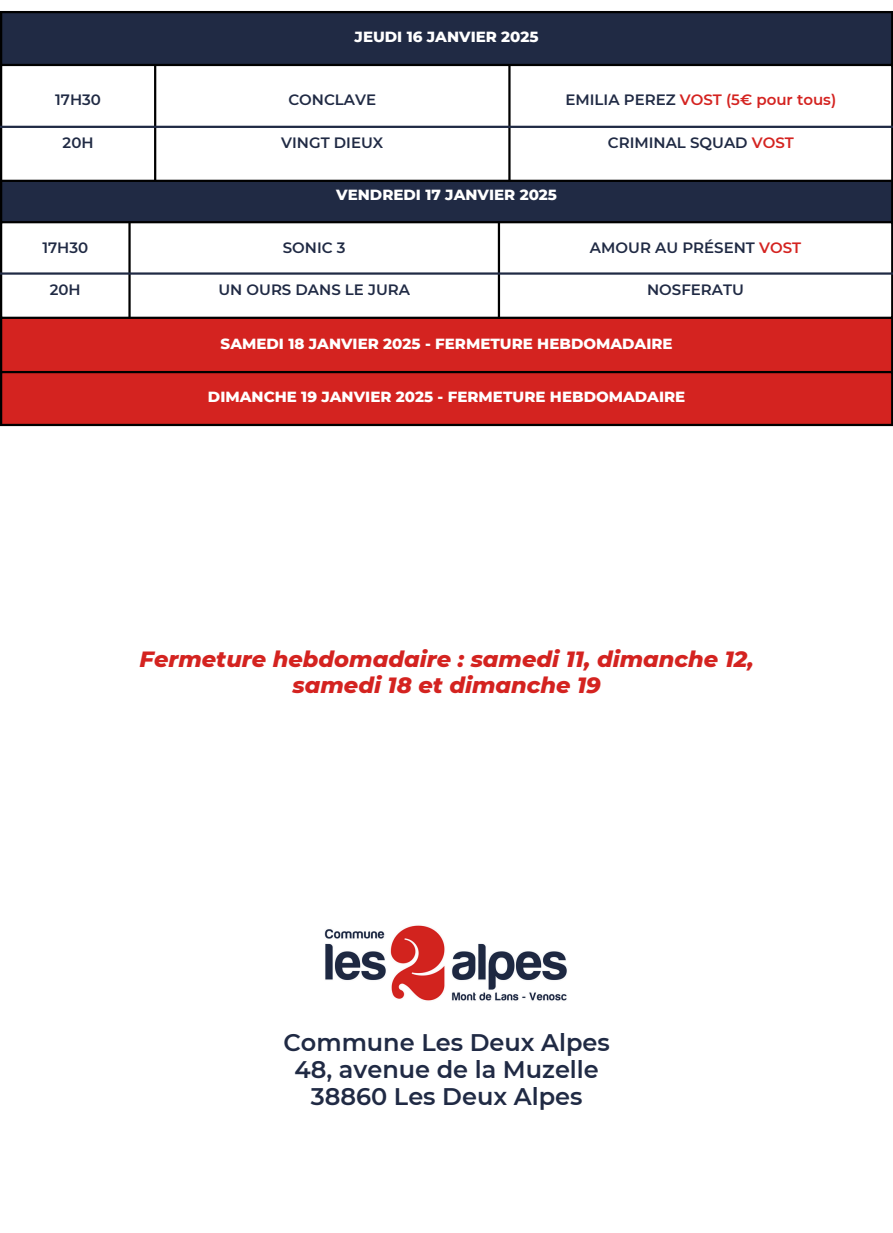
<style>
.page{position:relative;width:893px;height:1233px;background:#fff}
.page>*{position:absolute;margin:0;border:0;box-sizing:border-box;transform-origin:0 0}
.t1{font:600 24px/27px "Montserrat";color:#202a44;text-align:center}
.t2{font:italic 800 22.5px/25.8px "Montserrat";color:#d42320;text-align:center}
.t3{font:800 15px "Montserrat";color:#fff}
.t4{font:600 15px "Montserrat";color:#202a44}
.t5{font:600 15px "Montserrat";color:#d42320}
.s1{color:#202a44}
.s2{color:#d42320}
</style>
<div class="page">
<div style="left:1px;top:169px;width:891px;height:53px;background:#202a44"></div>
<svg style="left:2px;top:223px;width:888px;height:94px"></svg>
<div style="left:2px;top:319px;width:888px;height:105px;background:#d42320"></div>
<hr style="left:0;top:170px;width:2px;height:254px;background:#000">
<hr style="left:128px;top:223px;width:3px;height:94px;background:#000">
<hr style="left:497px;top:223px;width:3px;height:94px;background:#000">
<hr style="left:890px;top:170px;width:2px;height:254px;background:#000">
<hr style="left:0;top:221px;width:892px;height:2px;background:#000">
<hr style="left:0;top:317px;width:892px;height:2px;background:#000">
<hr style="left:0;top:371px;width:892px;height:2px;background:#000">
<hr style="left:0;top:424px;width:892px;height:2px;background:#000">
<div style="left:1px;top:12px;width:891px;height:53px;background:#202a44"></div>
<svg style="left:2px;top:66px;width:888px;height:114px"></svg>
<hr style="left:0;top:13px;width:2px;height:167px;background:#000">
<hr style="left:154px;top:66px;width:2px;height:114px;background:#000">
<hr style="left:508px;top:66px;width:2px;height:114px;background:#000">
<hr style="left:890px;top:13px;width:2px;height:167px;background:#000">
<hr style="left:0;top:11px;width:892px;height:2px;background:#000">
<hr style="left:0;top:64px;width:892px;height:2px;background:#000">
<hr style="left:0;top:180px;width:892px;height:2px;background:#000">
<img style="left:324px;top:925px;width:243px;height:76px">
<hr style="left:0;top:126px;width:892px;height:2px;background:#202a44">
<hr style="left:0;top:272px;width:892px;height:3px;background:#202a44">
<p class="t4" style="left:55px;top:91px;width:47px">17H30</p>
<p class="t4" style="left:63px;top:134px;width:32px">20H</p>
<p class="t4" style="left:42px;top:238px;width:47px">17H30</p>
<p class="t4" style="left:50px;top:281px;width:32px">20H</p>
<p class="t3" style="left:354px;top:28px;width:185px">JEUDI 16 JANVIER 2025</p>
<p class="t4" style="left:288px;top:91px;width:89px">CONCLAVE</p>
<p class="t4" style="left:281px;top:134px;width:104px">VINGT DIEUX</p>
<p class="t5" style="left:565px;top:91px;width:272px"><span class="s1">EMILIA PEREZ</span> VOST (5€ pour tous)</p>
<p class="t4" style="left:607px;top:134px;width:187px">CRIMINAL SQUAD <span class="s2">VOST</span></p>
<p class="t3" style="left:336px;top:185px;width:222px">VENDREDI 17 JANVIER 2025</p>
<p class="t4" style="left:283px;top:238px;width:64px">SONIC 3</p>
<p class="t4" style="left:218px;top:281px;width:193px">UN OURS DANS LE JURA</p>
<p class="t4" style="left:589px;top:238px;width:213px">AMOUR AU PRÉSENT <span class="s2">VOST</span></p>
<p class="t4" style="left:646px;top:281px;width:98px">NOSFERATU</p>
<p class="t3" style="left:220px;top:335px;width:453px">SAMEDI 18 JANVIER 2025 - FERMETURE HEBDOMADAIRE</p>
<p class="t3" style="left:208px;top:388px;width:478px">DIMANCHE 19 JANVIER 2025 - FERMETURE HEBDOMADAIRE</p>
<p class="t2" style="left:139px;top:646px;width:615px">Fermeture hebdomadaire : samedi 11, dimanche 12, samedi 18 et dimanche 19</p>
<p class="t1" style="left:283px;top:1028px;width:328px">Commune Les Deux Alpes<br>48, avenue de la Muzelle<br>38860 Les Deux Alpes</p>
</div>
